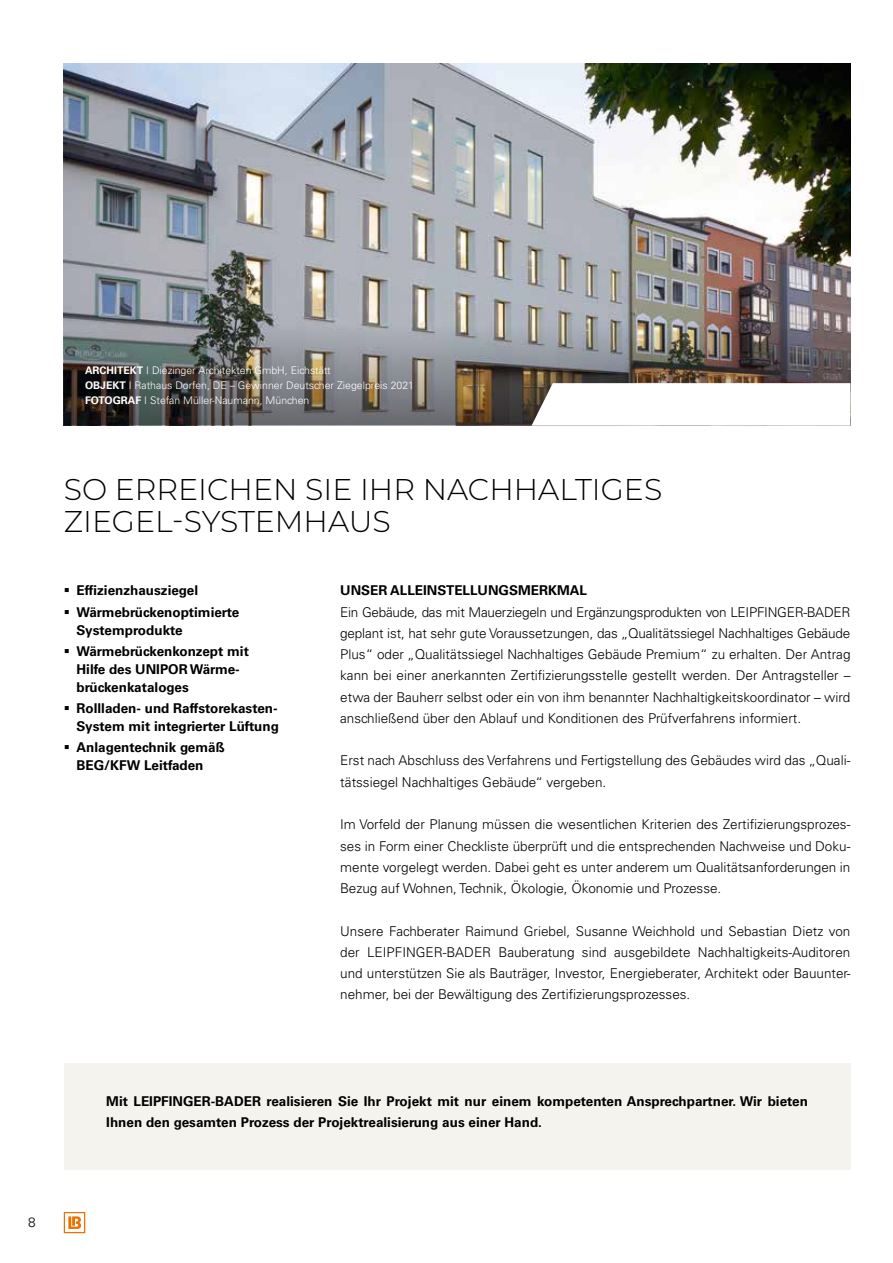
<style>
.page{position:relative;width:893px;height:1263px;background:#fff}
.page>*{position:absolute;margin:0;border:0;box-sizing:border-box;transform-origin:0 0}
.t1{font:300 30px/32px "Montserrat";color:#000}
.t2{font:300 13.5px/21.3px "Univers LT Std";color:#000;text-align:justify}
.t3{font:700 13.5px/18px "Univers LT Std";color:#000}
.t4{font:300 10.5px/15px "Univers LT Std";color:#fff}
.s1{font-weight:700}
</style>
<div class="page">
<img style="left:64px;top:64px;width:786px;height:260px">
<img style="left:64px;top:324px;width:786px;height:101px">
<div style="left:64px;top:1063px;width:786px;height:106px;background:#f5f3ed"></div>
<svg style="left:531px;top:383px;width:319px;height:43px"></svg>
<svg style="left:64px;top:1212px;width:21px;height:21px"></svg>
<p class="t4" style="left:85px;top:363px;width:331px"><span class="s1">ARCHITEKT</span> I Diezinger Architekten GmbH, Eichstätt<br><span class="s1">OBJEKT</span> I Rathaus Dorfen, DE – Gewinner Deutscher Ziegelpreis 2021<br><span class="s1">FOTOGRAF</span> I Stefan Müller-Naumann, München</p>
<h1 class="t1" style="left:64px;top:472px;width:600px">SO ERREICHEN SIE IHR NACHHALTIGES<br>ZIEGEL-SYSTEMHAUS</h1>
<p class="t3" style="left:64px;top:582px;width:136px">▪ Effizienzhausziegel</p>
<p class="t3" style="left:77px;top:603px;width:164px;text-indent:-13px">▪ Wärmebrückenoptimierte<br>Systemprodukte</p>
<p class="t3" style="left:77px;top:642px;width:174px;text-indent:-13px">▪ Wärmebrückenkonzept mit<br>Hilfe des UNIPOR Wärme&shy;brückenkataloges</p>
<p class="t3" style="left:64px;top:699px;width:217px;text-align:right">▪ Rollladen- und Raffstorekasten-<br>System mit integrierter Lüftung</p>
<p class="t3" style="left:77px;top:739px;width:150px;text-indent:-13px">▪ Anlagentechnik gemäß<br>BEG/KFW Leitfaden</p>
<p class="t3" style="left:340px;top:582px;width:248px">UNSER ALLEINSTELLUNGSMERKMAL</p>
<p class="t2" style="left:340px;top:601px;width:512px">Ein Gebäude, das mit Mauerziegeln und Ergänzungsprodukten von LEIPFINGER-BADER geplant ist, hat sehr gute Voraussetzungen, das „Qualitätssiegel Nachhaltiges Gebäude Plus“ oder „Qualitätssiegel Nachhaltiges Gebäude Premium“ zu erhalten. Der Antrag kann bei einer anerkannten Zertifizierungsstelle gestellt werden. Der Antragsteller – etwa der Bauherr selbst oder ein von ihm benannter Nachhaltigkeitskoordinator – wird anschließend über den Ablauf und Konditionen des Prüfverfahrens informiert.</p>
<p class="t2" style="left:340px;top:750px;width:512px">Erst nach Abschluss des Verfahrens und Fertigstellung des Gebäudes wird das „Quali&shy;tätssiegel Nachhaltiges Gebäude“ vergeben.</p>
<p class="t2" style="left:340px;top:814px;width:512px">Im Vorfeld der Planung müssen die wesentlichen Kriterien des Zertifizierungsprozes&shy;ses in Form einer Checkliste überprüft und die entsprechenden Nachweise und Doku&shy;mente vorgelegt werden. Dabei geht es unter anderem um Qualitätsanforderungen in Bezug auf Wohnen, Technik, Ökologie, Ökonomie und Prozesse.</p>
<p class="t2" style="left:340px;top:920px;width:512px">Unsere Fachberater Raimund Griebel, Susanne Weichhold und Sebastian Dietz von der LEIPFINGER-BADER Bauberatung sind ausgebildete Nachhaltigkeits-Auditoren und unterstützen Sie als Bauträger, Investor, Energieberater, Architekt oder Bauunter&shy;nehmer, bei der Bewältigung des Zertifizierungsprozesses.</p>
<p class="t2" style="left:28px;top:1212px;width:9px">8</p>
<p class="t3" style="left:106px;top:1090px;width:703px;line-height:21.3px">Mit LEIPFINGER-BADER realisieren Sie Ihr Projekt mit nur einem kompetenten Ansprechpartner. Wir bieten<br>Ihnen den gesamten Prozess der Projektrealisierung aus einer Hand.</p>
</div>
